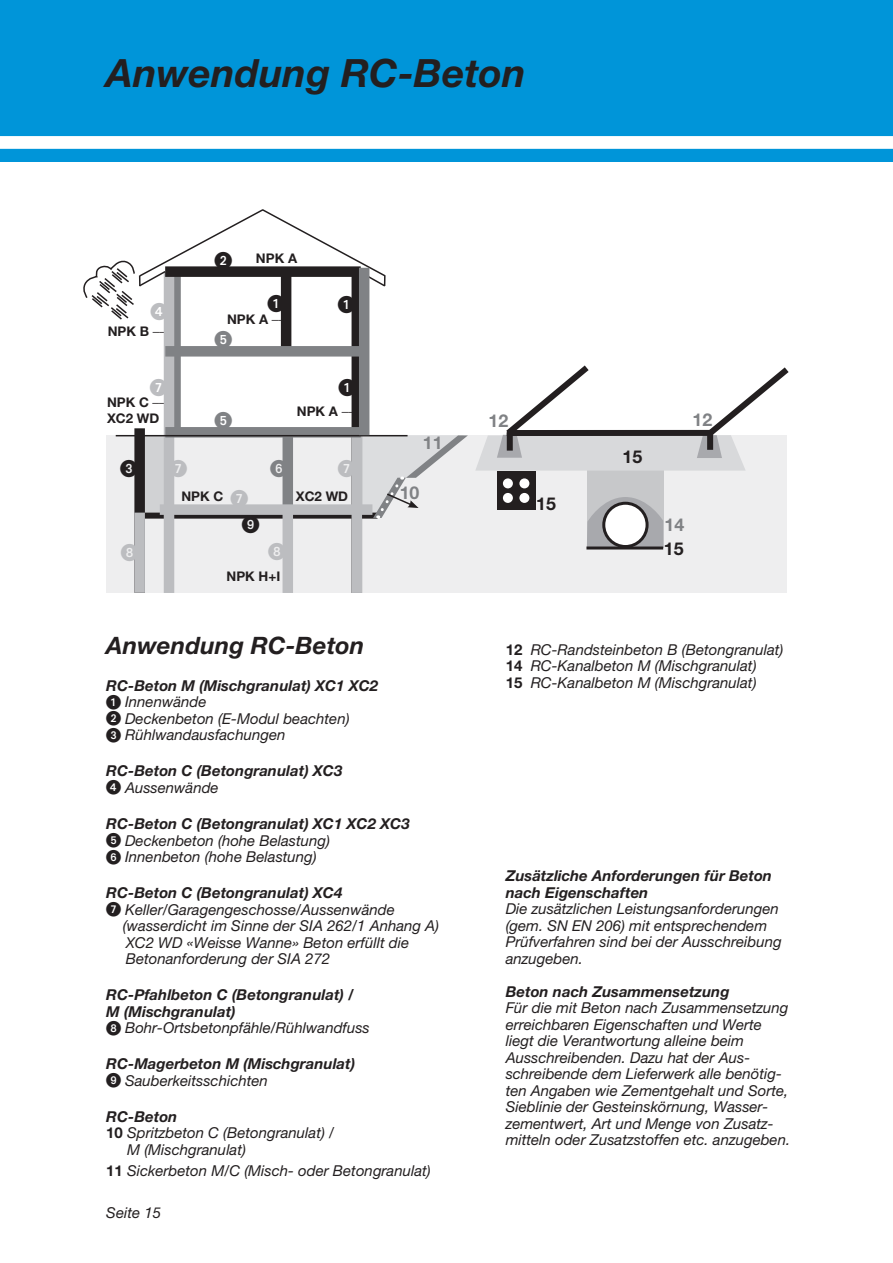
<style>
.page{position:relative;width:893px;height:1263px;background:#fff}
.page>*{position:absolute;margin:0;border:0;box-sizing:border-box;transform-origin:0 0}
.t1{font:italic 700 39px "Helvetica Neue LT Std";color:#231f20}
.t2{font:italic 700 24px "Helvetica Neue LT Std";color:#231f20}
.t3{font:700 17.7px "Helvetica Neue LT Std";color:#808285}
.t4{font:17.7px "European Pi One";color:#bcbdc0}
.t5{font:17.7px "European Pi One";color:#231f20}
.t6{font:700 17.7px "Helvetica Neue LT Std";color:#231f20}
.t7{font:17.7px "European Pi One";color:#808285}
.t8{font:italic 15px/16.5px "Helvetica Neue LT Std";color:#231f20}
.t9{font:italic 700 15px/16.5px "Helvetica Neue LT Std";color:#231f20}
.t10{font:700 13.35px/15.9px "Helvetica Neue LT Std";color:#231f20}
.s1{font-weight:300}
.s2{font-weight:700}
.s3{font-family:"European Pi One";font-style:normal}
.s4{font-family:"European Pi One";font-weight:400;font-style:normal}
.s5{font-weight:400}
.s6{font-weight:700;font-style:normal}
</style>
<div class="page">
<div style="left:107px;top:435px;width:680px;height:158px;background:#eeeeef"></div>
<div style="left:587px;top:471px;width:76px;height:77px;background:#c7c8ca"></div>
<svg style="left:587px;top:497px;width:76px;height:49px"></svg>
<svg style="left:174px;top:321px;width:7px;height:106px"></svg>
<div style="left:140px;top:436px;width:29px;height:79px;background:#d1d2d4"></div>
<div style="left:140px;top:513px;width:238px;height:6px;background:#231f20"></div>
<div style="left:281px;top:272px;width:10px;height:79px;background:#231f20"></div>
<div style="left:0;top:0;width:893px;height:162px;background:#0095d9"></div>
<div style="left:0;top:136px;width:893px;height:13px;background:#fff"></div>
<div style="left:164px;top:272px;width:10px;height:321px;background:#bcbdc0"></div>
<div style="left:352px;top:272px;width:10px;height:321px;background:#231f20"></div>
<div style="left:352px;top:431px;width:10px;height:162px;background:#bcbdc0"></div>
<div style="left:165px;top:346px;width:196px;height:11px;background:#808285"></div>
<div style="left:165px;top:427px;width:196px;height:10px;background:#808285"></div>
<div style="left:283px;top:431px;width:10px;height:79px;background:#808285"></div>
<div style="left:283px;top:510px;width:10px;height:83px;background:#bcbdc0"></div>
<div style="left:160px;top:504px;width:212px;height:11px;background:#bcbdc0"></div>
<div style="left:134px;top:428px;width:11px;height:165px;background:#231f20"></div>
<div style="left:134px;top:513px;width:11px;height:80px;background:#bcbdc0"></div>
<hr style="left:116px;top:435px;width:292px;height:1px;background:#231f20">
<svg style="left:359px;top:435px;width:109px;height:83px"></svg>
<div style="left:359px;top:268px;width:10px;height:167px;background:#808285"></div>
<svg style="left:83px;top:209px;width:303px;height:112px"></svg>
<svg style="left:476px;top:365px;width:313px;height:106px"></svg>
<div style="left:507px;top:430px;width:205px;height:6px;background:#231f20"></div>
<div style="left:507px;top:433px;width:6px;height:18px;background:#231f20"></div>
<div style="left:707px;top:432px;width:6px;height:18px;background:#231f20"></div>
<div style="left:497px;top:471px;width:39px;height:39px;background:#231f20"></div>
<div style="left:503px;top:478px;width:10px;height:10px;background:#fff;border-radius:50%"></div>
<div style="left:519px;top:478px;width:10px;height:10px;background:#fff;border-radius:50%"></div>
<div style="left:503px;top:493px;width:10px;height:10px;background:#fff;border-radius:50%"></div>
<div style="left:519px;top:493px;width:10px;height:10px;background:#fff;border-radius:50%"></div>
<div style="left:604px;top:503px;width:43px;height:43px;background:#fff;border-radius:50%"></div>
<div style="left:602px;top:502px;width:47px;height:46px;border:3px solid #231f20;border-radius:50%"></div>
<hr style="left:586px;top:546px;width:77px;height:3px;background:#231f20">
<h1 class="t1" style="left:106px;top:49px;width:421px">Anwendung RC-Beton</h1>
<p class="t5" style="left:214px;top:251px;width:19px">2</p>
<p class="t10" style="left:256px;top:250px;width:43px">NPK A</p>
<p class="t4" style="left:151px;top:302px;width:19px">4</p>
<p class="t5" style="left:267px;top:294px;width:19px">1</p>
<p class="t5" style="left:338px;top:295px;width:19px">1</p>
<p class="t7" style="left:214px;top:329px;width:19px">5</p>
<p class="t10" style="left:227px;top:311px;width:60px">NPK A <span class="s1">––</span></p>
<p class="t10" style="left:108px;top:323px;width:60px">NPK B <span class="s1">––</span></p>
<p class="t4" style="left:150px;top:378px;width:19px">7</p>
<p class="t10" style="left:107px;top:394px;width:60px">NPK C <span class="s1">––<br></span>XC2 WD</p>
<p class="t7" style="left:214px;top:411px;width:19px">5</p>
<p class="t5" style="left:338px;top:377px;width:19px">1</p>
<p class="t10" style="left:297px;top:403px;width:60px">NPK A <span class="s1">––</span></p>
<p class="t5" style="left:120px;top:459px;width:19px">3</p>
<p class="t4" style="left:170px;top:459px;width:19px">7</p>
<p class="t7" style="left:270px;top:459px;width:19px">6</p>
<p class="t4" style="left:338px;top:459px;width:19px">7</p>
<p class="t4" style="left:230px;top:488px;width:19px">7</p>
<p class="t10" style="left:181px;top:488px;width:43px">NPK C</p>
<p class="t5" style="left:242px;top:514px;width:19px">9</p>
<p class="t4" style="left:121px;top:542px;width:19px">8</p>
<p class="t4" style="left:268px;top:542px;width:19px">8</p>
<p class="t10" style="left:227px;top:568px;width:55px">NPK H+I</p>
<p class="t10" style="left:296px;top:488px;width:54px">XC2 WD</p>
<p class="t3" style="left:423px;top:432px;width:21px">11</p>
<p class="t3" style="left:400px;top:482px;width:21px">10</p>
<h2 class="t2" style="left:106px;top:631px;width:260px">Anwendung RC-Beton</h2>
<p class="t8" style="left:106px;top:677px;width:273px"><span class="s2">RC-Beton M (Mischgranulat) XC1 XC2<br></span><span class="s3">1</span> Innenwände<br><span class="s3">2</span> Deckenbeton (E-Modul beachten)<br><span class="s3">3</span> Rühlwandausfachungen</p>
<p class="t9" style="left:106px;top:762px;width:238px">RC-Beton C (Betongranulat) XC3<br><span class="s4">4</span> <span class="s5">Aussenwände</span></p>
<p class="t8" style="left:106px;top:815px;width:305px"><span class="s2">RC-Beton C (Betongranulat) XC1 XC2 XC3<br></span><span class="s3">5</span> Deckenbeton (hohe Belastung)<br><span class="s3">6</span> Innenbeton (hohe Belastung)</p>
<p class="t9" style="left:106px;top:884px;width:238px">RC-Beton C (Betongranulat) XC4</p>
<p class="t8" style="left:106px;top:901px;width:290px"><span class="s3">7</span> Keller/Garagengeschosse/Aussenwände</p>
<p class="t8" style="left:123px;top:917px;width:318px">(wasserdicht im Sinne der SIA 262/1 Anhang A)</p>
<p class="t8" style="left:126px;top:934px;width:285px">XC2 WD «Weisse Wanne» Beton erfüllt die</p>
<p class="t8" style="left:126px;top:950px;width:206px">Betonanforderung der SIA 272</p>
<p class="t9" style="left:106px;top:986px;width:265px">RC-Pfahlbeton C (Betongranulat) /<br>M (Mischgranulat)<br><span class="s4">8</span> <span class="s5">Bohr-Ortsbetonpfähle/Rühlwandfuss</span></p>
<p class="t9" style="left:106px;top:1055px;width:250px">RC-Magerbeton M (Mischgranulat)<br><span class="s4">9</span> <span class="s5">Sauberkeitsschichten</span></p>
<p class="t9" style="left:106px;top:1107px;width:73px">RC-Beton</p>
<p class="t8" style="left:106px;top:1124px;width:229px"><span class="s6">10</span> Spritzbeton C (Betongranulat) /</p>
<p class="t8" style="left:127px;top:1141px;width:120px">M (Mischgranulat)</p>
<p class="t8" style="left:106px;top:1162px;width:326px"><span class="s6">11</span> Sickerbeton M/C (Misch- oder Betongranulat)</p>
<p class="t8" style="left:106px;top:1204px;width:56px">Seite 15</p>
<p class="t3" style="left:489px;top:410px;width:21px">12</p>
<p class="t3" style="left:693px;top:409px;width:21px">12</p>
<p class="t6" style="left:536px;top:493px;width:21px">15</p>
<p class="t6" style="left:623px;top:445px;width:21px">15</p>
<p class="t3" style="left:664px;top:513px;width:21px">14</p>
<p class="t6" style="left:664px;top:538px;width:21px">15</p>
<p class="t8" style="left:506px;top:641px;width:279px"><span class="s6">12</span> RC-Randsteinbeton B (Betongranulat)<br><span class="s6">14</span> RC-Kanalbeton M (Mischgranulat)<br><span class="s6">15</span> RC-Kanalbeton M (Mischgranulat)</p>
<p class="t9" style="left:506px;top:867px;width:268px">Zusätzliche Anforderungen für Beton nach Eigenschaften</p>
<p class="t8" style="left:506px;top:900px;width:278px">Die zusätzlichen Leistungsanforderungen (gem. SN EN 206) mit entsprechendem Prüfverfahren sind bei der Ausschreibung anzugeben.</p>
<p class="t9" style="left:506px;top:983px;width:225px">Beton nach Zusammensetzung</p>
<p class="t8" style="left:506px;top:999px;width:286px">Für die mit Beton nach Zusammensetzung erreichbaren Eigenschaften und Werte liegt die Verantwortung alleine beim Ausschreibenden. Dazu hat der Aus&shy;schreibende dem Lieferwerk alle benötig&shy;ten Angaben wie Zementgehalt und Sorte, Sieblinie der Gesteinskörnung, Wasser&shy;zementwert, Art und Menge von Zusatz&shy;mitteln oder Zusatzstoffen etc. anzugeben.</p>
</div>
